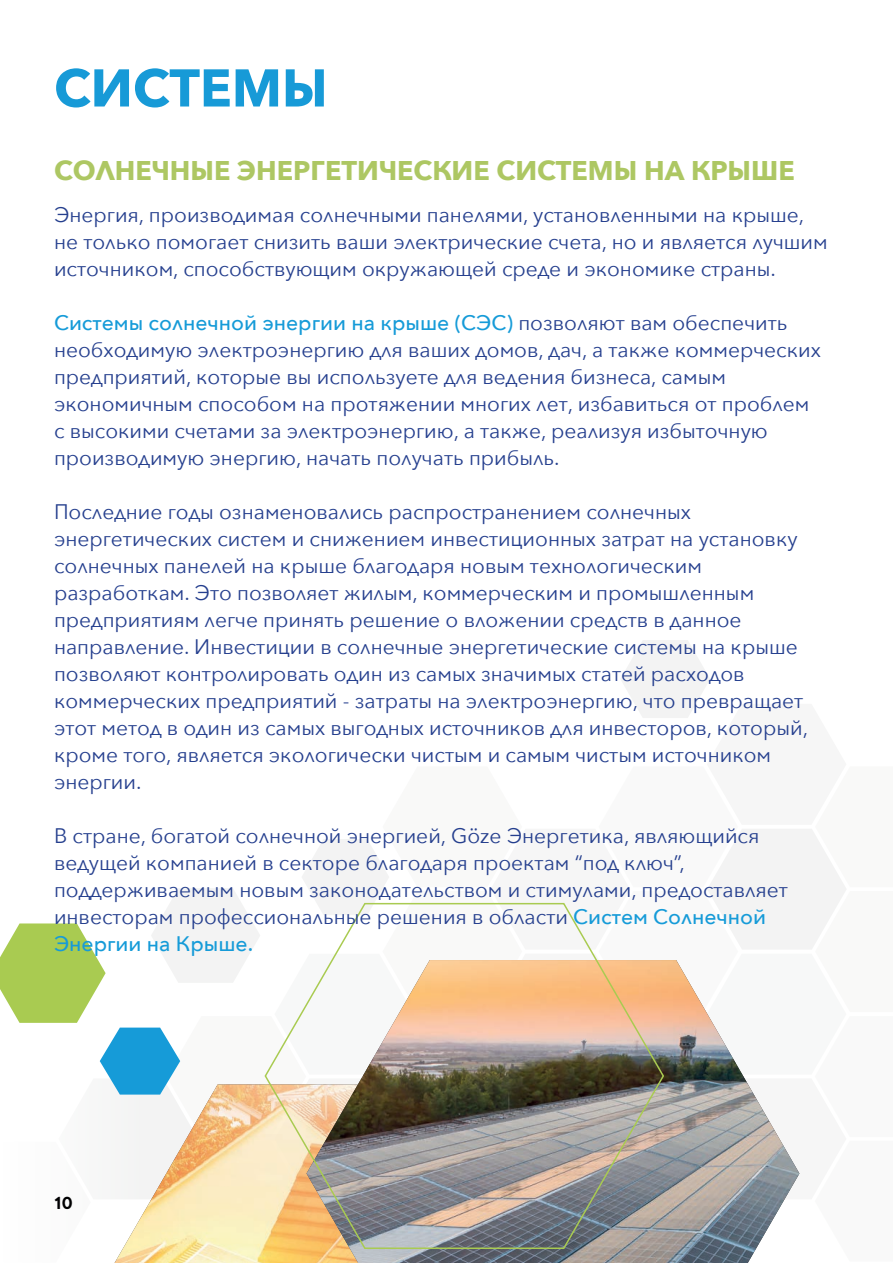
<style>
.page{position:relative;width:893px;height:1263px;background:#fff}
.page>*{position:absolute;margin:0;border:0;box-sizing:border-box;transform-origin:0 0}
.t1{font:700 52.5px "Avenir Next";color:#179ad7}
.t2{font:700 27px "Avenir Next";color:#adc763}
.t3{font:21px/27px "Avenir Next";color:#253f8e}
.t4{font:700 18px "Halis R";color:#000001}
.s1{font-weight:500;color:#169bd8}
</style>
<div class="page">
<svg style="left:0;top:640px;width:846px;height:623px"></svg>
<h1 class="t1" style="left:54px;top:43px;width:275px">СИСТЕМЫ</h1>
<p class="t2" style="left:54px;top:147px;width:742px">СОЛНЕЧНЫЕ ЭНЕРГЕТИЧЕСКИЕ СИСТЕМЫ НА КРЫШЕ</p>
<p class="t3" style="left:54px;top:200px;width:775px">Энергия, производимая солнечными панелями, установленными на крыше, не только помогает снизить ваши электрические счета, но и является лучшим источником, способствующим окружающей среде и экономике страны.</p>
<p class="t3" style="left:54px;top:308px;width:768px"><span class="s1">Системы солнечной энергии на крыше (СЭС)</span> позволяют вам обеспечить необходимую электроэнергию для ваших домов, дач, а также коммерческих предприятий, которые вы используете для ведения бизнеса, самым экономичным способом на протяжении многих лет, избавиться от проблем с высокими счетами за электроэнергию, а также, реализуя избыточную производимую энергию, начать получать прибыль.</p>
<p class="t3" style="left:54px;top:497px;width:756px">Последние годы ознаменовались распространением солнечных энергетических систем и снижением инвестиционных затрат на установку солнечных панелей на крыше благодаря новым технологическим разработкам. Это позволяет жилым, коммерческим и промышленным предприятиям легче принять решение о вложении средств в данное направление. Инвестиции в солнечные энергетические системы на крыше позволяют контролировать один из самых значимых статей расходов коммерческих предприятий - затраты на электроэнергию, что превращает этот метод в один из самых выгодных источников для инвесторов, который, кроме того, является экологически чистым и самым чистым источником энергии.</p>
<p class="t3" style="left:54px;top:821px;width:735px">В стране, богатой солнечной энергией, Göze Энергетика, являющийся ведущей компанией в секторе благодаря проектам “под ключ”, поддерживаемым новым законодательством и стимулами, предоставляет инвесторам профессиональные решения в области <span class="s1">Систем Солнечной Энергии на Крыше.</span></p>
<p class="t4" style="left:54px;top:1191px;width:21px">10</p>
</div>
